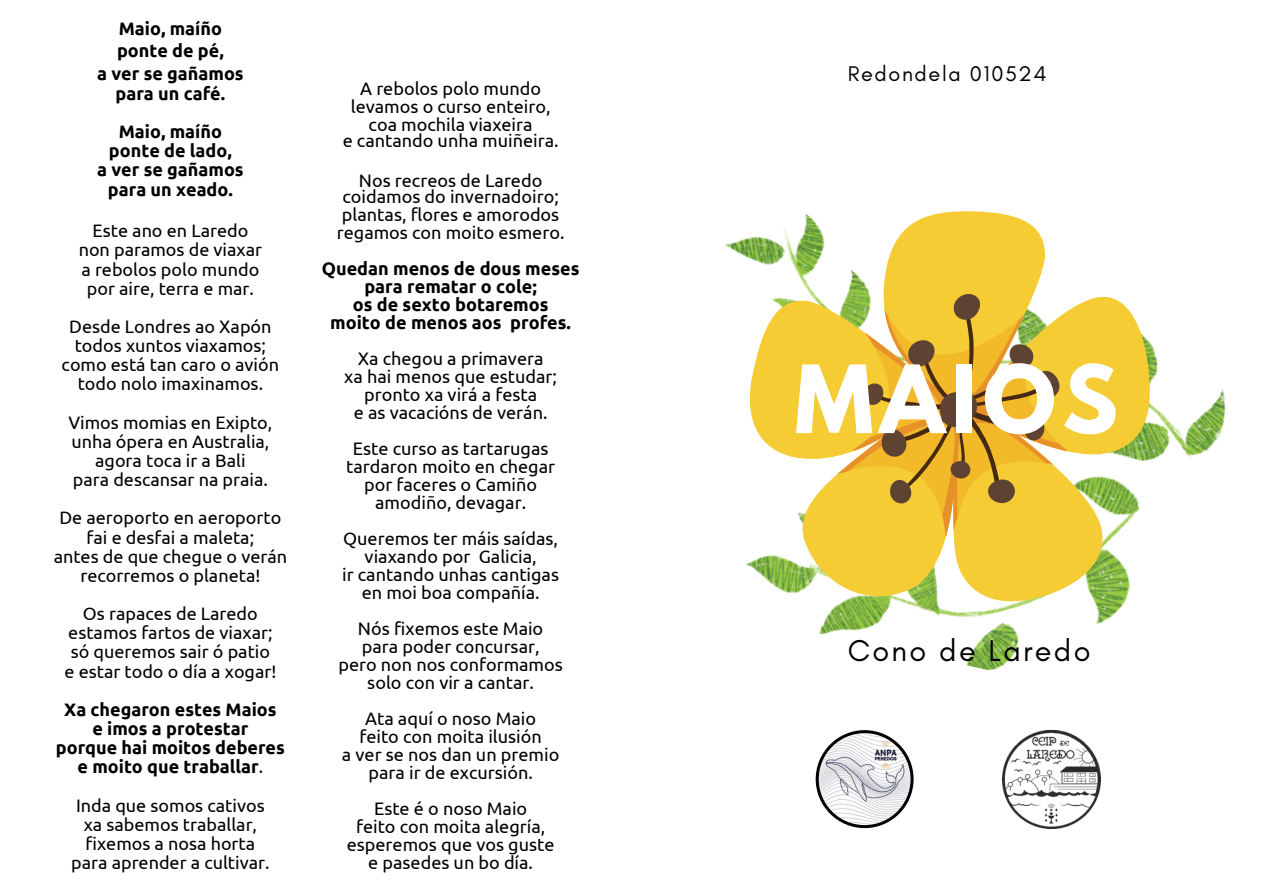
<style>
.page{position:relative;width:1263px;height:894px;background:#fff}
.page>*{position:absolute;margin:0;border:0;box-sizing:border-box;transform-origin:0 0}
.t1{font:700 83.25px "League Spartan";letter-spacing:.075em;color:#fff}
.t2{font:30.6px "Glacial Indifference";letter-spacing:.075em;color:#000}
.t3{font:21.6px "Glacial Indifference";letter-spacing:.075em;color:#000}
.t4{font:18px "Ubuntu";color:#000}
.t5{font:700 18px/18px "Ubuntu";color:#000;text-align:center}
.s1{font-weight:400}
</style>
<div class="page">
<img style="left:1002px;top:730px;width:98px;height:97px">
<svg style="left:816px;top:730px;width:98px;height:97px"></svg>
<img style="left:725px;top:239px;width:501px;height:432px">
<svg style="left:744px;top:211px;width:407px;height:399px"></svg>
<svg style="left:837px;top:293px;width:231px;height:245px;background:#dab23b"></svg>
<p class="t5" style="left:97px;top:17px;width:148px;line-height:22.5px">Maio, maíño ponte de pé,<br>a ver se gañamos</p>
<p class="t5" style="left:116px;top:74px;width:111px;line-height:38.2px;text-align:left">para un café.<br>Maio, maíño</p>
<p class="t5" style="left:97px;top:141px;width:148px;line-height:19.2px">ponte de lado,<br>a ver se gañamos para un xeado.</p>
<p class="t4" style="left:92px;top:220px;width:157px">Este ano en Laredo</p>
<p class="t4" style="left:79px;top:239px;width:185px">non paramos de viaxar</p>
<p class="t4" style="left:81px;top:259px;width:179px">a rebolos polo mundo</p>
<p class="t4" style="left:87px;top:278px;width:169px">por aire, terra e mar.</p>
<p class="t4" style="left:69px;top:316px;width:204px">Desde Londres ao Xapón</p>
<p class="t4" style="left:75px;top:335px;width:193px">todos xuntos viaxamos;</p>
<p class="t4" style="left:62px;top:354px;width:219px">como está tan caro o avión</p>
<p class="t4" style="left:78px;top:373px;width:187px">todo nolo imaxinamos.</p>
<p class="t4" style="left:68px;top:412px;width:205px">Vimos momias en Exipto,</p>
<p class="t4" style="left:71px;top:431px;width:200px">unha ópera en Australia,</p>
<p class="t4" style="left:95px;top:450px;width:152px">agora toca ir a Bali</p>
<p class="t4" style="left:73px;top:469px;width:197px">para descansar na praia.</p>
<p class="t4" style="left:59px;top:507px;width:223px">De aeroporto en aeroporto</p>
<p class="t4" style="left:87px;top:526px;width:169px">fai e desfai a maleta;</p>
<p class="t4" style="left:54px;top:545px;width:235px">antes de que chegue o verán</p>
<p class="t4" style="left:80px;top:565px;width:181px">recorremos o planeta!</p>
<p class="t4" style="left:83px;top:603px;width:176px">Os rapaces de Laredo</p>
<p class="t4" style="left:68px;top:622px;width:206px">estamos fartos de viaxar;</p>
<p class="t4" style="left:71px;top:641px;width:201px">só queremos sair ó patio</p>
<p class="t4" style="left:64px;top:660px;width:213px">e estar todo o día a xogar!</p>
<p class="t5" style="left:64px;top:700px;width:214px">Xa chegaron estes Maios</p>
<p class="t5" style="left:92px;top:719px;width:157px">e imos a protestar</p>
<p class="t5" style="left:56px;top:738px;width:230px">porque hai moitos deberes</p>
<p class="t5" style="left:78px;top:757px;width:187px">e moito que traballar<span class="s1">.</span></p>
<p class="t4" style="left:76px;top:794px;width:190px">Inda que somos cativos</p>
<p class="t4" style="left:84px;top:813px;width:175px">xa sabemos traballar,</p>
<p class="t4" style="left:86px;top:832px;width:171px">fixemos a nosa horta</p>
<p class="t4" style="left:71px;top:851px;width:200px">para aprender a cultivar.</p>
<p class="t4" style="left:360px;top:78px;width:182px">A rebolos polo mundo</p>
<p class="t4" style="left:351px;top:96px;width:201px">levamos o curso enteiro,</p>
<p class="t4" style="left:369px;top:114px;width:165px">coa mochila viaxeira</p>
<h4 class="t4" style="left:343px;top:130px;width:217px">e cantando unha muiñeira.</h4>
<p class="t4" style="left:359px;top:170px;width:185px">Nos recreos de Laredo</p>
<p class="t4" style="left:342px;top:186px;width:218px">coidamos do invernadoiro;</p>
<p class="t4" style="left:342px;top:204px;width:219px">plantas, flores e amorodos</p>
<p class="t4" style="left:337px;top:222px;width:229px">regamos con moito esmero.</p>
<p class="t5" style="left:322px;top:259px;width:259px">Quedan menos de dous meses para rematar o cole;<br>os de sexto botaremos<br>moito de menos aos profes.</p>
<p class="t4" style="left:358px;top:348px;width:187px">Xa chegou a primavera</p>
<p class="t4" style="left:344px;top:366px;width:214px">xa hai menos que estudar;</p>
<p class="t4" style="left:364px;top:384px;width:175px">pronto xa virá a festa</p>
<p class="t4" style="left:354px;top:402px;width:195px">e as vacacións de verán.</p>
<p class="t4" style="left:353px;top:438px;width:197px">Este curso as tartarugas</p>
<p class="t4" style="left:346px;top:456px;width:210px">tardaron moito en chegar</p>
<p class="t4" style="left:364px;top:474px;width:175px">por faceres o Camiño</p>
<p class="t4" style="left:375px;top:492px;width:152px">amodiño, devagar.</p>
<p class="t4" style="left:343px;top:528px;width:216px">Queremos ter máis saídas,</p>
<p class="t4" style="left:365px;top:546px;width:174px">viaxando por Galicia,</p>
<p class="t4" style="left:342px;top:564px;width:218px">ir cantando unhas cantigas</p>
<p class="t4" style="left:362px;top:582px;width:179px">en moi boa compañía.</p>
<p class="t4" style="left:358px;top:618px;width:187px">Nós fixemos este Maio</p>
<p class="t4" style="left:362px;top:636px;width:179px">para poder concursar,</p>
<p class="t4" style="left:338px;top:654px;width:226px">pero non nos conformamos</p>
<p class="t4" style="left:367px;top:672px;width:168px">solo con vir a cantar.</p>
<p class="t4" style="left:365px;top:708px;width:173px">Ata aquí o noso Maio</p>
<p class="t4" style="left:359px;top:726px;width:184px">feito con moita ilusión</p>
<p class="t4" style="left:342px;top:744px;width:219px">a ver se nos dan un premio</p>
<h3 class="t4" style="left:368px;top:762px;width:166px">para ir de excursión.</h3>
<p class="t4" style="left:374px;top:798px;width:155px">Este é o noso Maio</p>
<p class="t4" style="left:356px;top:816px;width:191px">feito con moita alegría,</p>
<h1 class="t4" style="left:347px;top:834px;width:209px">esperemos que vos guste</h1>
<h2 class="t4" style="left:368px;top:852px;width:166px">e pasedes un bo día.</h2>
<p class="t3" style="left:848px;top:60px;width:200px">Redondela 010524</p>
<p class="t1" style="left:795px;top:358px;width:325px">MAIOS</p>
<p class="t2" style="left:848px;top:631px;width:244px">Cono de Laredo</p>
</div>
